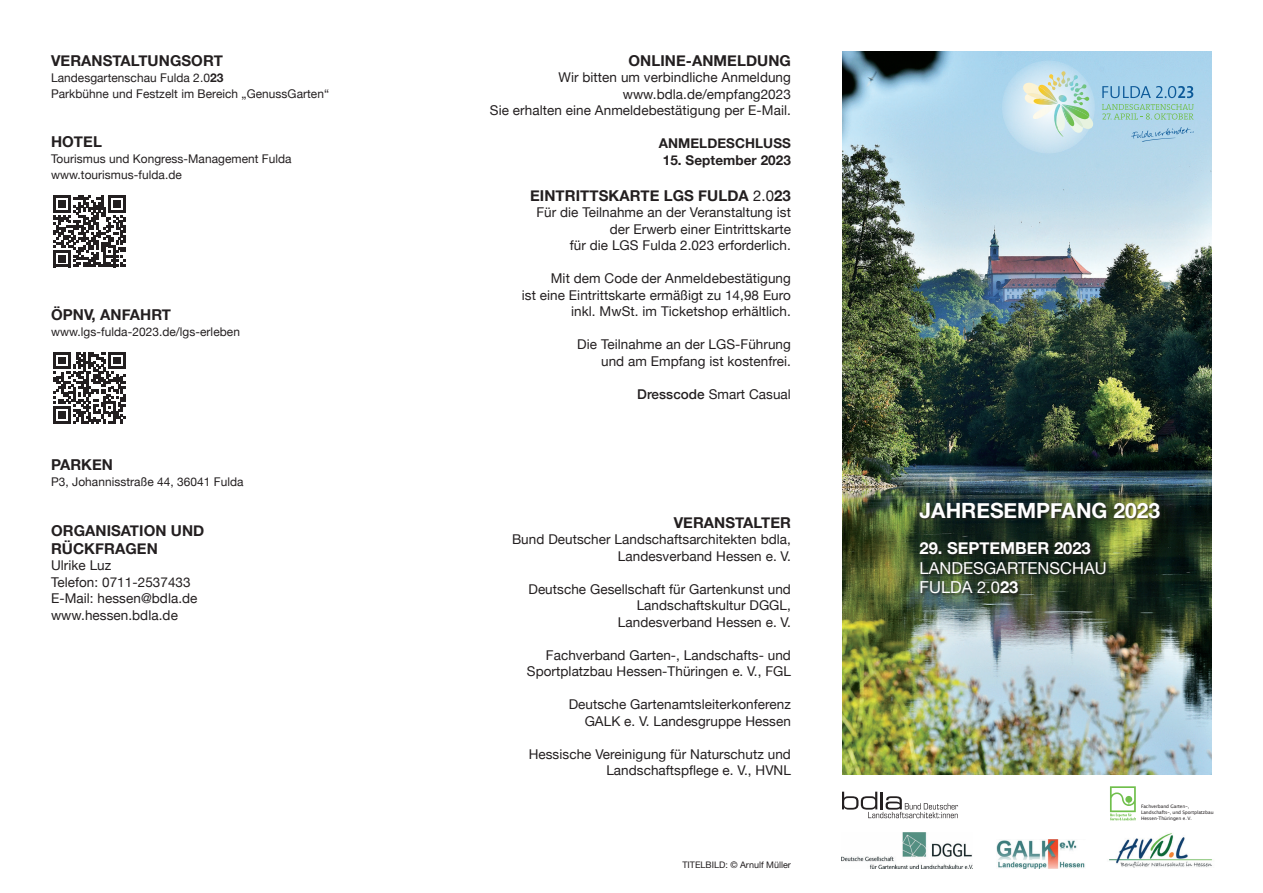
<style>
.page{position:relative;width:1263px;height:893px;background:#fff}
.page>*{position:absolute;margin:0;border:0;box-sizing:border-box;transform-origin:0 0}
.t1{font:700 21px "Helvetica Neue";color:#fff}
.t2{font:16.5px/19.8px "Helvetica Neue";color:#fff}
.t3{font:700 16.5px "Helvetica Neue";color:#fff}
.t4{font:700 15px/18px "Helvetica Neue";letter-spacing:.005em;color:#231f20}
.t5{font:13.5px/16.5px "Helvetica Neue";letter-spacing:.005em;color:#231f20;text-align:right}
.t6{font:700 13.5px "Helvetica Neue";letter-spacing:.005em;color:#231f20}
.t7{font:12px/15.8px "Helvetica Neue";letter-spacing:.005em;color:#231f20}
.t8{font:9px "Helvetica Neue";color:#231f20}
.t9{font:4.65px/6.3px "Lucida Sans";letter-spacing:-.01em;color:#231f20}
.s1{font-weight:700}
.s2{font-weight:400}
.s3{font-weight:500}
</style>
<div class="page">
<img style="left:842px;top:51px;width:370px;height:724px">
<img style="left:1109px;top:833px;width:103px;height:35px">
<img style="left:842px;top:833px;width:131px;height:35px">
<div style="left:919px;top:502px;width:244px;height:95px;background:#231f20;opacity:.75"></div>
<svg style="left:842px;top:792px;width:116px;height:26px"></svg>
<svg style="left:54px;top:195px;width:72px;height:72px"></svg>
<svg style="left:54px;top:352px;width:72px;height:72px"></svg>
<img style="left:997px;top:839px;width:88px;height:29px">
<svg style="left:1110px;top:786px;width:26px;height:34px"></svg>
<svg style="left:1002px;top:61px;width:93px;height:92px;background:#c3e0f0"></svg>
<svg style="left:1131px;top:127px;width:63px;height:15px"></svg>
<svg style="left:1102px;top:86px;width:91px;height:12px"></svg>
<svg style="left:1102px;top:104px;width:92px;height:16px"></svg>
<svg style="left:1023px;top:71px;width:70px;height:66px;background:#cde3d7"></svg>
<p class="t4" style="left:51px;top:52px;width:173px">VERANSTALTUNGSORT</p>
<p class="t7" style="left:51px;top:71px;width:280px">Landesgartenschau Fulda 2.0<span class="s1">23<br></span>Parkbühne und Festzelt im Bereich „GenussGarten“</p>
<p class="t4" style="left:51px;top:133px;width:52px">HOTEL</p>
<p class="t7" style="left:51px;top:152px;width:242px">Tourismus und Kongress-Management Fulda www.tourismus-fulda.de</p>
<p class="t4" style="left:51px;top:306px;width:122px">ÖPNV, ANFAHRT</p>
<p class="t7" style="left:51px;top:324px;width:190px">www.lgs-fulda-2023.de/lgs-erleben</p>
<p class="t4" style="left:51px;top:456px;width:64px">PARKEN</p>
<p class="t7" style="left:51px;top:474px;width:194px">P3, Johannisstraße 44, 36041 Fulda</p>
<p class="t4" style="left:51px;top:521px;width:155px">ORGANISATION UND<br>RÜCKFRAGEN</p>
<p class="t5" style="left:51px;top:558px;width:148px;text-align:left">Ulrike Luz<br>Telefon: 0711-2537433<br>E-Mail: hessen@bdla.de www.hessen.bdla.de</p>
<p class="t4" style="left:628px;top:52px;width:164px">ONLINE-ANMELDUNG</p>
<p class="t5" style="left:490px;top:70px;width:302px">Wir bitten um verbindliche Anmeldung www.bdla.de/empfang2023<br>Sie erhalten eine Anmeldebestätigung per E-Mail.</p>
<p class="t6" style="left:659px;top:133px;width:134px">ANMELDESCHLUSS</p>
<p class="t6" style="left:663px;top:149px;width:130px">15. September 2023</p>
<p class="t4" style="left:530px;top:187px;width:262px">EINTRITTSKARTE LGS FULDA <span class="s2">2.0</span>23</p>
<p class="t5" style="left:536px;top:205px;width:256px">Für die Teilnahme an der Veranstaltung ist der Erwerb einer Eintrittskarte<br>für die LGS Fulda 2.023 erforderlich.</p>
<p class="t5" style="left:522px;top:271px;width:271px">Mit dem Code der Anmeldebestätigung<br>ist eine Eintrittskarte ermäßigt zu 14,98 Euro inkl. MwSt. im Ticketshop erhältlich.</p>
<p class="t5" style="left:577px;top:337px;width:215px">Die Teilnahme an der LGS-Führung und am Empfang ist kostenfrei.</p>
<p class="t5" style="left:637px;top:386px;width:155px"><span class="s3">Dresscode</span> Smart Casual</p>
<p class="t4" style="left:674px;top:514px;width:119px">VERANSTALTER</p>
<p class="t5" style="left:512px;top:532px;width:280px">Bund Deutscher Landschaftsarchitekten bdla,<br>Landesverband Hessen e. V.</p>
<p class="t5" style="left:528px;top:581px;width:264px">Deutsche Gesellschaft für Gartenkunst und<br>Landschaftskultur DGGL,<br>Landesverband Hessen e. V.</p>
<p class="t5" style="left:527px;top:647px;width:265px">Fachverband Garten-, Landschafts- und<br>Sportplatzbau Hessen-Thüringen e. V., FGL</p>
<p class="t5" style="left:569px;top:697px;width:224px">Deutsche Gartenamtsleiterkonferenz<br>GALK e. V. Landesgruppe Hessen</p>
<p class="t5" style="left:529px;top:746px;width:264px">Hessische Vereinigung für Naturschutz und<br>Landschaftspflege e. V., HVNL</p>
<p class="t8" style="left:682px;top:858px;width:110px">TITELBILD: © Arnulf Müller</p>
<h1 class="t1" style="left:920px;top:494px;width:242px">JAHRESEMPFANG 2023</h1>
<p class="t3" style="left:920px;top:535px;width:173px">29. SEPTEMBER 2023</p>
<p class="t2" style="left:920px;top:559px;width:188px">LANDESGARTENSCHAU<br>FULDA 2.0<span class="s1">23</span></p>
<p class="t9" style="left:1141px;top:803px;width:74px">Fachverband Garten–,<br>Landschafts–, und Sportplatzbau<br>Hessen-Thüringen e.V.</p>
</div>
